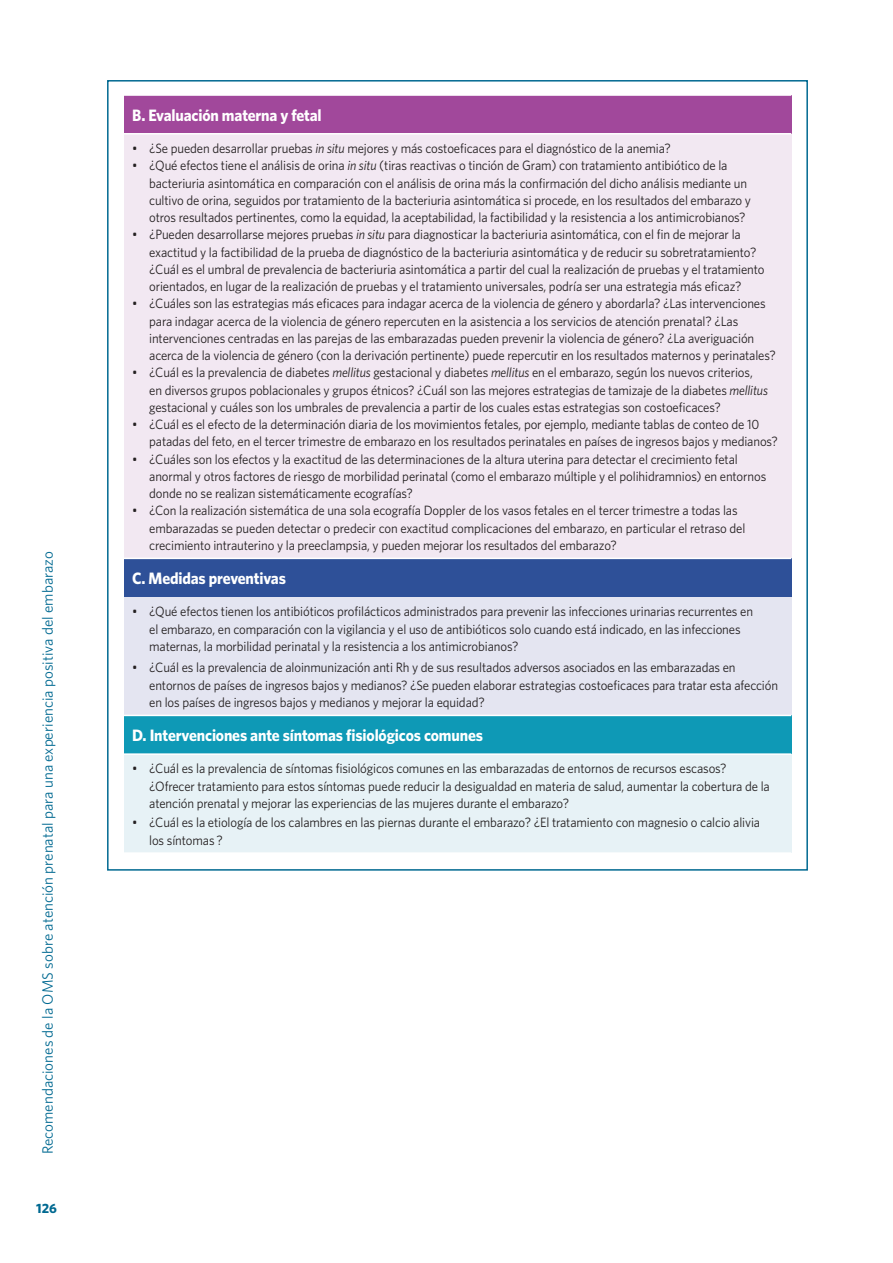
<style>
.page{position:relative;width:893px;height:1263px;background:#fff}
.page>*{position:absolute;margin:0;border:0;box-sizing:border-box;transform-origin:0 0}
.t1{font:700 16.5px "Whitney";letter-spacing:-.01em;color:#fff;scale:.95 1}
.t2{font:15px "Whitney";color:#006991}
.t3{font:13.5px/17.2px "Whitney";letter-spacing:-.01em;color:#231f20;scale:.95 1}
.t4{font:700 13.5px "Whitney";color:#006991}
.s1{font-style:italic}
</style>
<div class="page">
<div style="left:124px;top:95px;width:667px;height:39px;background:#a1489b"></div>
<div style="left:124px;top:134px;width:667px;height:424px;background:#f2e8f2"></div>
<div style="left:124px;top:558px;width:667px;height:39px;background:#2e5098"></div>
<div style="left:124px;top:597px;width:667px;height:118px;background:#e4e5f1"></div>
<div style="left:124px;top:715px;width:667px;height:39px;background:#0e99b6"></div>
<div style="left:124px;top:754px;width:667px;height:99px;background:#e7f2f6"></div>
<hr style="left:124px;top:94px;width:667px;height:2px;background:#fff">
<hr style="left:124px;top:133px;width:667px;height:2px;background:#fff">
<hr style="left:124px;top:558px;width:667px;height:1px;background:#fff">
<hr style="left:124px;top:852px;width:667px;height:2px;background:#fff">
<hr style="left:124px;top:715px;width:667px;height:1px;background:#fff">
<hr style="left:124px;top:753px;width:667px;height:2px;background:#fff">
<p class="t2" style="left:38px;top:1154px;width:604px;rotate:-90deg">Recomendaciones de la OMS sobre atención prenatal para una experiencia positiva del embarazo</p>
<p class="t4" style="left:36px;top:1199px;width:22px">126</p>
<p class="t1" style="left:132px;top:104px;width:201px">B. Evaluación materna y fetal</p>
<p class="t3" style="left:132px;top:139px;width:569px">• ¿Se pueden desarrollar pruebas <span class="s1">in situ</span> mejores y más costoeficaces para el diagnóstico de la anemia?</p>
<p class="t3" style="left:149px;top:157px;width:635px;text-indent:-17px">• ¿Qué efectos tiene el análisis de orina <span class="s1">in situ</span> (tiras reactivas o tinción de Gram) con tratamiento antibiótico de la bacteriuria asintomática en comparación con el análisis de orina más la confirmación del dicho análisis mediante un cultivo de orina, seguidos por tratamiento de la bacteriuria asintomática si procede, en los resultados del embarazo y otros resultados pertinentes, como la equidad, la aceptabilidad, la factibilidad y la resistencia a los antimicrobianos?</p>
<p class="t3" style="left:149px;top:226px;width:649px;text-indent:-17px">• ¿Pueden desarrollarse mejores pruebas <span class="s1">in situ</span> para diagnosticar la bacteriuria asintomática, con el fin de mejorar la exactitud y la factibilidad de la prueba de diagnóstico de la bacteriuria asintomática y de reducir su sobretratamiento? ¿Cuál es el umbral de prevalencia de bacteriuria asintomática a partir del cual la realización de pruebas y el tratamiento orientados, en lugar de la realización de pruebas y el tratamiento universales, podría ser una estrategia más eficaz?</p>
<p class="t3" style="left:149px;top:295px;width:661px;text-indent:-17px">• ¿Cuáles son las estrategias más eficaces para indagar acerca de la violencia de género y abordarla? ¿Las intervenciones para indagar acerca de la violencia de género repercuten en la asistencia a los servicios de atención prenatal? ¿Las intervenciones centradas en las parejas de las embarazadas pueden prevenir la violencia de género? ¿La averiguación acerca de la violencia de género (con la derivación pertinente) puede repercutir en los resultados maternos y perinatales?</p>
<p class="t3" style="left:149px;top:364px;width:653px;text-indent:-17px">• ¿Cuál es la prevalencia de diabetes <span class="s1">mellitus</span> gestacional y diabetes <span class="s1">mellitus</span> en el embarazo, según los nuevos criterios, en diversos grupos poblacionales y grupos étnicos? ¿Cuál son las mejores estrategias de tamizaje de la diabetes <span class="s1">mellitus </span>gestacional y cuáles son los umbrales de prevalencia a partir de los cuales estas estrategias son costoeficaces?</p>
<p class="t3" style="left:149px;top:415px;width:663px;text-indent:-17px">• ¿Cuál es el efecto de la determinación diaria de los movimientos fetales, por ejemplo, mediante tablas de conteo de 10 patadas del feto, en el tercer trimestre de embarazo en los resultados perinatales en países de ingresos bajos y medianos?</p>
<p class="t3" style="left:149px;top:450px;width:651px;text-indent:-17px">• ¿Cuáles son los efectos y la exactitud de las determinaciones de la altura uterina para detectar el crecimiento fetal anormal y otros factores de riesgo de morbilidad perinatal (como el embarazo múltiple y el polihidramnios) en entornos donde no se realizan sistemáticamente ecografías?</p>
<p class="t3" style="left:149px;top:502px;width:629px;text-indent:-17px">• ¿Con la realización sistemática de una sola ecografía Doppler de los vasos fetales en el tercer trimestre a todas las embarazadas se pueden detectar o predecir con exactitud complicaciones del embarazo, en particular el retraso del crecimiento intrauterino y la preeclampsia, y pueden mejorar los resultados del embarazo?</p>
<p class="t1" style="left:132px;top:567px;width:163px">C. Medidas preventivas</p>
<p class="t3" style="left:149px;top:603px;width:637px;text-indent:-17px">• ¿Qué efectos tienen los antibióticos profilácticos administrados para prevenir las infecciones urinarias recurrentes en el embarazo, en comparación con la vigilancia y el uso de antibióticos solo cuando está indicado, en las infecciones maternas, la morbilidad perinatal y la resistencia a los antimicrobianos?</p>
<p class="t3" style="left:149px;top:659px;width:663px;text-indent:-17px">• ¿Cuál es la prevalencia de aloinmunización anti Rh y de sus resultados adversos asociados en las embarazadas en entornos de países de ingresos bajos y medianos? ¿Se pueden elaborar estrategias costoeficaces para tratar esta afección en los países de ingresos bajos y medianos y mejorar la equidad?</p>
<p class="t1" style="left:132px;top:724px;width:371px">D. Intervenciones ante síntomas fisiológicos comunes</p>
<p class="t3" style="left:149px;top:760px;width:655px;text-indent:-17px">• ¿Cuál es la prevalencia de síntomas fisiológicos comunes en las embarazadas de entornos de recursos escasos? ¿Ofrecer tratamiento para estos síntomas puede reducir la desigualdad en materia de salud, aumentar la cobertura de la atención prenatal y mejorar las experiencias de las mujeres durante el embarazo?</p>
<p class="t3" style="left:149px;top:814px;width:645px;text-indent:-17px">• ¿Cuál es la etiología de los calambres en las piernas durante el embarazo? ¿El tratamiento con magnesio o calcio alivia los síntomas ?</p>
</div>
